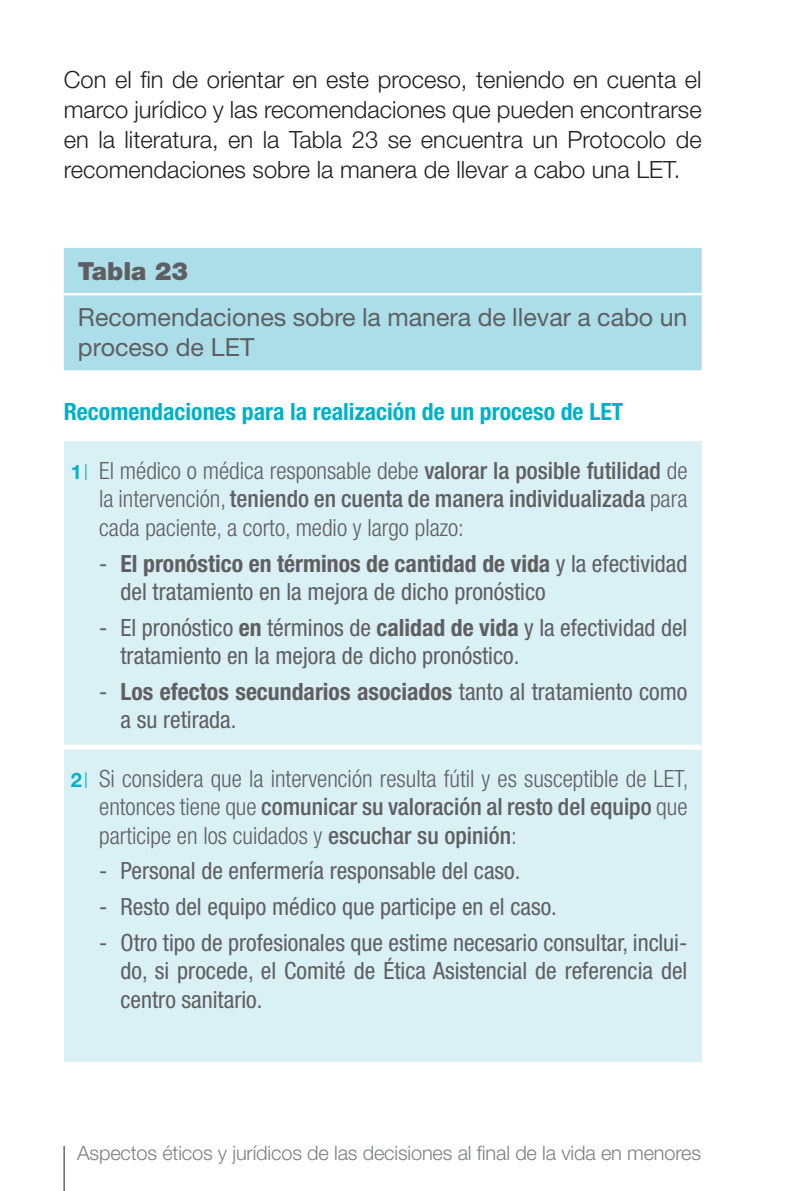
<style>
.page{position:relative;width:808px;height:1191px;background:#fff}
.page>*{position:absolute;margin:0;border:0;box-sizing:border-box;transform-origin:0 0}
.t1{font:25px/30px "Helvetica Neue LT Std";color:#5f5f62}
.t2{font:900 25px "Helvetica Neue LT Std";color:#5f5f62}
.t3{font:condensed 23.75px/28.5px "Helvetica Neue LT Std";color:#5f5f62}
.t4{font:300 condensed 23.75px/28.5px "Helvetica Neue LT Std";color:#5f5f62;text-align:justify}
.t5{font:300 23.75px/30px "Helvetica Neue LT Std";color:#231f20;text-align:justify}
.t6{font:700 condensed 23.75px "Helvetica Neue LT Std";color:#00b1ca}
.t7{font:300 20px "Helvetica Neue LT Std";letter-spacing:-.01em;color:#7d7f82}
.s1{font-weight:700;font-stretch:normal;font-size:20px;color:#00b1ca}
.s2{font-family:"Blender";font-weight:400;font-stretch:normal;font-size:20px;color:#00b1ca}
.s3{font-weight:500}
.s4{font-weight:700}
</style>
<div class="page">
<hr style="left:64px;top:1146px;width:1px;height:45px;background:#231f20">
<div style="left:64px;top:441px;width:638px;height:620px;background:#d9f0f5"></div>
<div style="left:64px;top:248px;width:638px;height:122px;background:#abdee9"></div>
<hr style="left:64px;top:293px;width:638px;height:2px;background:#fff">
<div style="left:64px;top:744px;width:638px;height:5px;background:#fff"></div>
<p class="t5" style="left:64px;top:64px;width:639px">Con el fin de orientar en este proceso, teniendo en cuenta el marco jurídico y las recomendaciones que pueden encontrarse en la literatura, en la Tabla 23 se encuentra un Protocolo de recomendaciones sobre la manera de llevar a cabo una LET.</p>
<p class="t2" style="left:78px;top:256px;width:112px">Tabla 23</p>
<p class="t1" style="left:78px;top:302px;width:611px">Recomendaciones sobre la manera de llevar a cabo un proceso de LET</p>
<p class="t6" style="left:64px;top:397px;width:538px">Recomendaciones para la realización de un proceso de let</p>
<p class="t4" style="left:99px;top:456px;width:590px;text-indent:-28px"><span class="s1">1</span> <span class="s2">|</span> El médico o médica responsable debe <span class="s3">valorar la posible futilidad</span> de la intervención, <span class="s3">teniendo en cuenta de manera individualizada</span> para cada paciente, a corto, medio y largo plazo:</p>
<p class="t3" style="left:120px;top:548px;width:568px;text-indent:-21px">- <span class="s4">El pronóstico en términos de cantidad de vida</span> y la efectividad del tratamiento en la mejora de dicho pronóstico</p>
<p class="t3" style="left:120px;top:613px;width:568px;text-indent:-21px">- El pronóstico <span class="s4">en</span> términos de <span class="s4">calidad de vida</span> y la efectividad del tratamiento en la mejora de dicho pronóstico.</p>
<p class="t3" style="left:120px;top:677px;width:568px;text-indent:-21px">- <span class="s4">Los efectos secundarios asociados</span> tanto al tratamiento como a su retirada.</p>
<p class="t4" style="left:99px;top:764px;width:591px;text-indent:-28px"><span class="s1">2</span> <span class="s2">|</span> Si considera que la intervención resulta fútil y es susceptible de LET, entonces tiene que <span class="s3">comunicar su valoración al resto del equipo</span> que participe en los cuidados y <span class="s3">escuchar su opinión</span>:</p>
<p class="t3" style="left:99px;top:856px;width:423px">- Personal de enfermería responsable del caso.</p>
<p class="t3" style="left:99px;top:892px;width:459px">- Resto del equipo médico que participe en el caso.</p>
<p class="t3" style="left:120px;top:927px;width:568px;text-align:justify;text-indent:-21px">- Otro tipo de profesionales que estime necesario consultar, inclui&shy;do, si procede, el Comité de Ética Asistencial de referencia del centro sanitario.</p>
<p class="t7" style="left:77px;top:1140px;width:625px">Aspectos éticos y jurídicos de las decisiones al final de la vida en menores</p>
</div>
